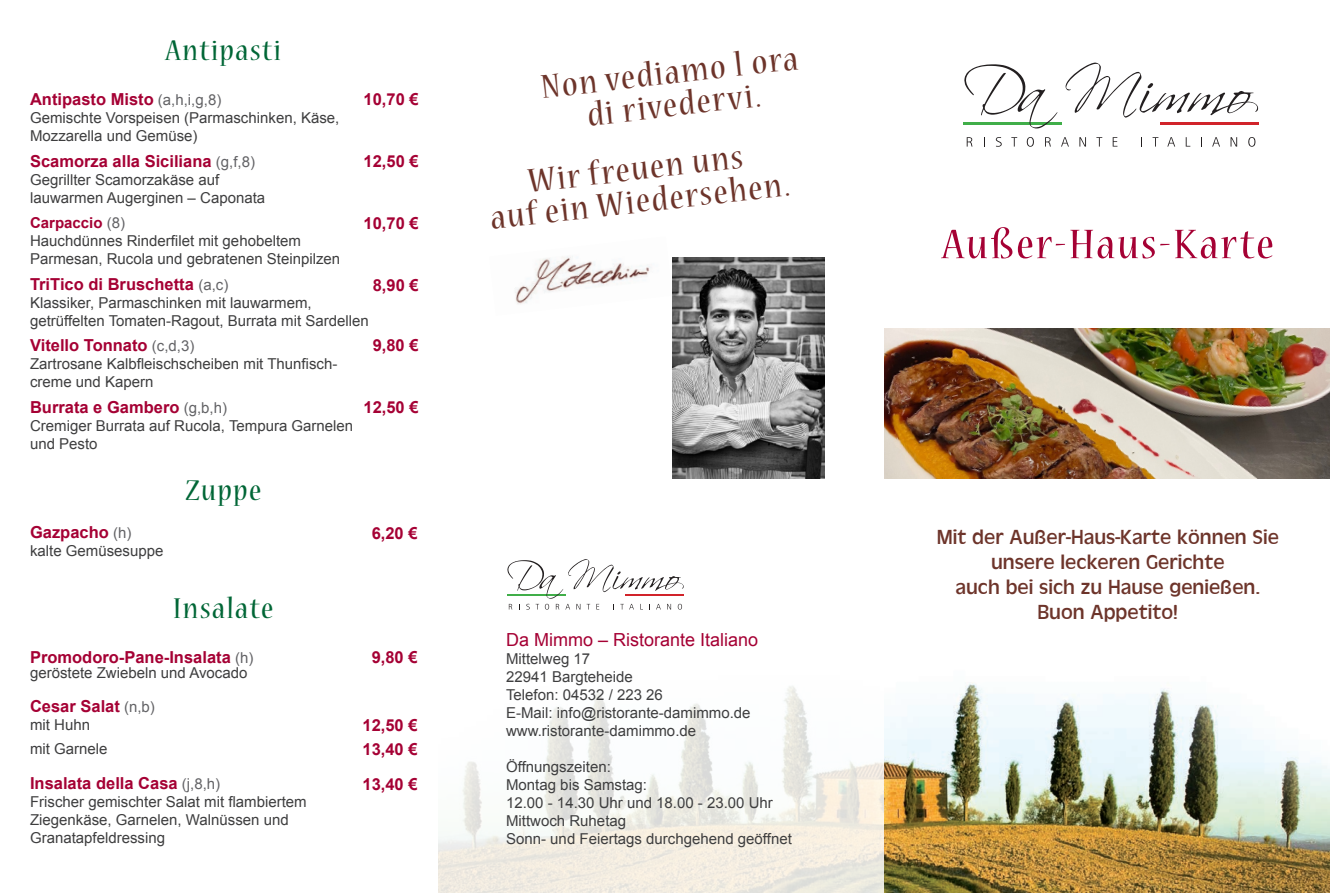
<style>
.page{position:relative;width:1330px;height:893px;background:#fff}
.page>*{position:absolute;margin:0;border:0;box-sizing:border-box;transform-origin:0 0}
.t1{font:condensed 45.9px "Nueva Std";letter-spacing:.04em;color:#a50134;scale:1.18 1}
.t2{font:condensed 36.75px "Nueva Std";color:#6d342a;scale:1.18 1}
.t3{font:condensed 31.8px "Nueva Std";letter-spacing:.04em;color:#006636;scale:1.18 1}
.t4{font:21px "Antique Olive";color:#6d342a}
.t5{font:18px "Arial";color:#a50134}
.t6{font:700 16.5px "Arial";color:#a50134}
.t7{font:15px "Arial";color:#3e3e3f}
.t8{font:700 15px "Arial";color:#a50134}
.s1{font-weight:400;font-size:15px;color:#636366}
.s2{font-weight:400;color:#636366}
</style>
<div class="page">
<img style="left:438px;top:609px;width:446px;height:283px">
<svg style="left:967px;top:137px;width:5px;height:9px"></svg>
<svg style="left:996px;top:137px;width:6px;height:10px"></svg>
<svg style="left:1011px;top:137px;width:6px;height:9px"></svg>
<svg style="left:1027px;top:137px;width:7px;height:10px"></svg>
<svg style="left:1045px;top:137px;width:6px;height:9px"></svg>
<svg style="left:1061px;top:137px;width:8px;height:9px"></svg>
<svg style="left:1079px;top:137px;width:7px;height:9px"></svg>
<svg style="left:1096px;top:137px;width:6px;height:9px"></svg>
<svg style="left:1113px;top:137px;width:4px;height:9px"></svg>
<svg style="left:1152px;top:137px;width:6px;height:9px"></svg>
<svg style="left:1167px;top:137px;width:8px;height:9px"></svg>
<svg style="left:1186px;top:137px;width:4px;height:9px"></svg>
<svg style="left:1212px;top:137px;width:8px;height:9px"></svg>
<svg style="left:1230px;top:137px;width:7px;height:9px"></svg>
<svg style="left:1248px;top:137px;width:7px;height:10px"></svg>
<hr style="left:1160px;top:122px;width:98px;height:2px;background:#d1232a">
<hr style="left:963px;top:122px;width:99px;height:2px;background:#40ae49">
<svg style="left:964px;top:64px;width:93px;height:64px"></svg>
<svg style="left:1065px;top:63px;width:193px;height:55px"></svg>
<img style="left:884px;top:682px;width:446px;height:210px">
<img style="left:515px;top:256px;width:136px;height:48px">
<img style="left:673px;top:257px;width:151px;height:221px">
<img style="left:884px;top:329px;width:446px;height:149px">
<svg style="left:507px;top:559px;width:177px;height:50px"></svg>
<p class="t3" style="left:165px;top:36px;width:100px">Antipasti</p>
<p class="t6" style="left:30px;top:88px;width:193px">Antipasto Misto <span class="s1">(a,h,i,g,8)</span></p>
<p class="t7" style="left:30px;top:108px;width:311px">Gemischte Vorspeisen (Parmaschinken, Käse,</p>
<p class="t7" style="left:30px;top:126px;width:169px">Mozzarella und Gemüse)</p>
<p class="t6" style="left:30px;top:150px;width:226px">Scamorza alla Siciliana <span class="s1">(g,f,8)</span></p>
<p class="t7" style="left:30px;top:169px;width:191px">Gegrillter Scamorzakäse auf</p>
<p class="t7" style="left:30px;top:187px;width:237px">lauwarmen Augerginen – Caponata</p>
<p class="t8" style="left:30px;top:213px;width:97px">Carpaccio <span class="s2">(8)</span></p>
<p class="t7" style="left:30px;top:231px;width:272px">Hauchdünnes Rinderfilet mit gehobeltem</p>
<p class="t7" style="left:30px;top:249px;width:312px">Parmesan, Rucola und gebratenen Steinpilzen</p>
<p class="t6" style="left:30px;top:273px;width:200px">TriTico di Bruschetta <span class="s1">(a,c)</span></p>
<p class="t7" style="left:30px;top:292px;width:283px">Klassiker, Parmaschinken mit lauwarmem,</p>
<p class="t7" style="left:30px;top:310px;width:340px">getrüffelten Tomaten-Ragout, Burrata mit Sardellen</p>
<p class="t6" style="left:30px;top:334px;width:166px">Vitello Tonnato <span class="s1">(c,d,3)</span></p>
<p class="t7" style="left:30px;top:354px;width:309px">Zartrosane Kalbfleischscheiben mit Thunfisch-</p>
<p class="t7" style="left:30px;top:372px;width:125px">creme und Kapern</p>
<p class="t6" style="left:30px;top:396px;width:198px">Burrata e Gambero <span class="s1">(g,b,h)</span></p>
<p class="t7" style="left:30px;top:415px;width:325px">Cremiger Burrata auf Rucola, Tempura Garnelen</p>
<p class="t7" style="left:30px;top:433px;width:69px">und Pesto</p>
<p class="t6" style="left:364px;top:88px;width:57px">10,70 €</p>
<p class="t6" style="left:364px;top:150px;width:57px">12,50 €</p>
<p class="t6" style="left:364px;top:212px;width:57px">10,70 €</p>
<p class="t6" style="left:373px;top:274px;width:47px">8,90 €</p>
<p class="t6" style="left:373px;top:334px;width:47px">9,80 €</p>
<p class="t6" style="left:363px;top:396px;width:57px">12,50 €</p>
<p class="t6" style="left:30px;top:521px;width:103px">Gazpacho <span class="s1">(h)</span></p>
<p class="t7" style="left:30px;top:541px;width:135px">kalte Gemüsesuppe</p>
<p class="t3" style="left:185px;top:476px;width:66px">Zuppe</p>
<p class="t3" style="left:173px;top:593px;width:86px">Insalate</p>
<p class="t6" style="left:30px;top:645px;width:225px">Promodoro-Pane-Insalata <span class="s1">(h)</span></p>
<p class="t7" style="left:30px;top:662px;width:219px">geröstete Zwiebeln und Avocado</p>
<p class="t6" style="left:30px;top:695px;width:126px">Cesar Salat <span class="s1">(n,b)</span></p>
<p class="t7" style="left:30px;top:715px;width:62px">mit Huhn</p>
<p class="t7" style="left:30px;top:739px;width:79px">mit Garnele</p>
<p class="t6" style="left:30px;top:772px;width:192px">Insalata della Casa <span class="s1">(j,8,h)</span></p>
<p class="t7" style="left:30px;top:791px;width:278px">Frischer gemischter Salat mit flambiertem</p>
<p class="t7" style="left:30px;top:809px;width:260px">Ziegenkäse, Garnelen, Walnüssen und</p>
<p class="t7" style="left:30px;top:827px;width:137px">Granatapfeldressing</p>
<p class="t6" style="left:372px;top:522px;width:47px">6,20 €</p>
<p class="t6" style="left:372px;top:645px;width:47px">9,80 €</p>
<p class="t6" style="left:362px;top:713px;width:57px">12,50 €</p>
<p class="t6" style="left:362px;top:737px;width:57px">13,40 €</p>
<p class="t6" style="left:362px;top:772px;width:57px">13,40 €</p>
<p class="t2" style="left:540px;top:72px;width:220px;rotate:-7deg">Non vediamo l ora</p>
<p class="t2" style="left:585px;top:99px;width:149px;rotate:-7deg">di rivedervi.</p>
<p class="t2" style="left:526px;top:165px;width:184px;rotate:-7deg">Wir freuen uns</p>
<p class="t2" style="left:489px;top:203px;width:256px;rotate:-7deg">auf ein Wiedersehen.</p>
<p class="t5" style="left:506px;top:628px;width:254px">Da Mimmo – Ristorante Italiano</p>
<p class="t7" style="left:506px;top:649px;width:86px">Mittelweg 17</p>
<p class="t7" style="left:506px;top:667px;width:128px">22941 Bargteheide</p>
<p class="t7" style="left:506px;top:685px;width:158px">Telefon: 04532 / 223 26</p>
<p class="t7" style="left:506px;top:703px;width:246px">E-Mail: info@ristorante-damimmo.de</p>
<p class="t7" style="left:506px;top:721px;width:192px">www.ristorante-damimmo.de</p>
<p class="t7" style="left:506px;top:757px;width:106px">Öffnungszeiten:</p>
<p class="t7" style="left:506px;top:775px;width:142px">Montag bis Samstag:</p>
<p class="t7" style="left:506px;top:793px;width:268px">12.00 - 14.30 Uhr und 18.00 - 23.00 Uhr</p>
<p class="t7" style="left:506px;top:811px;width:122px">Mittwoch Ruhetag</p>
<p class="t7" style="left:506px;top:829px;width:287px">Sonn- und Feiertags durchgehend geöffnet</p>
<p class="t1" style="left:942px;top:223px;width:283px">Außer-Haus-Karte</p>
<p class="t4" style="left:937px;top:524px;width:344px">Mit der Außer-Haus-Karte können Sie</p>
<p class="t4" style="left:991px;top:550px;width:235px">unsere leckeren Gerichte</p>
<p class="t4" style="left:955px;top:575px;width:306px">auch bei sich zu Hause genießen.</p>
<p class="t4" style="left:1037px;top:600px;width:142px">Buon Appetito!</p>
</div>
